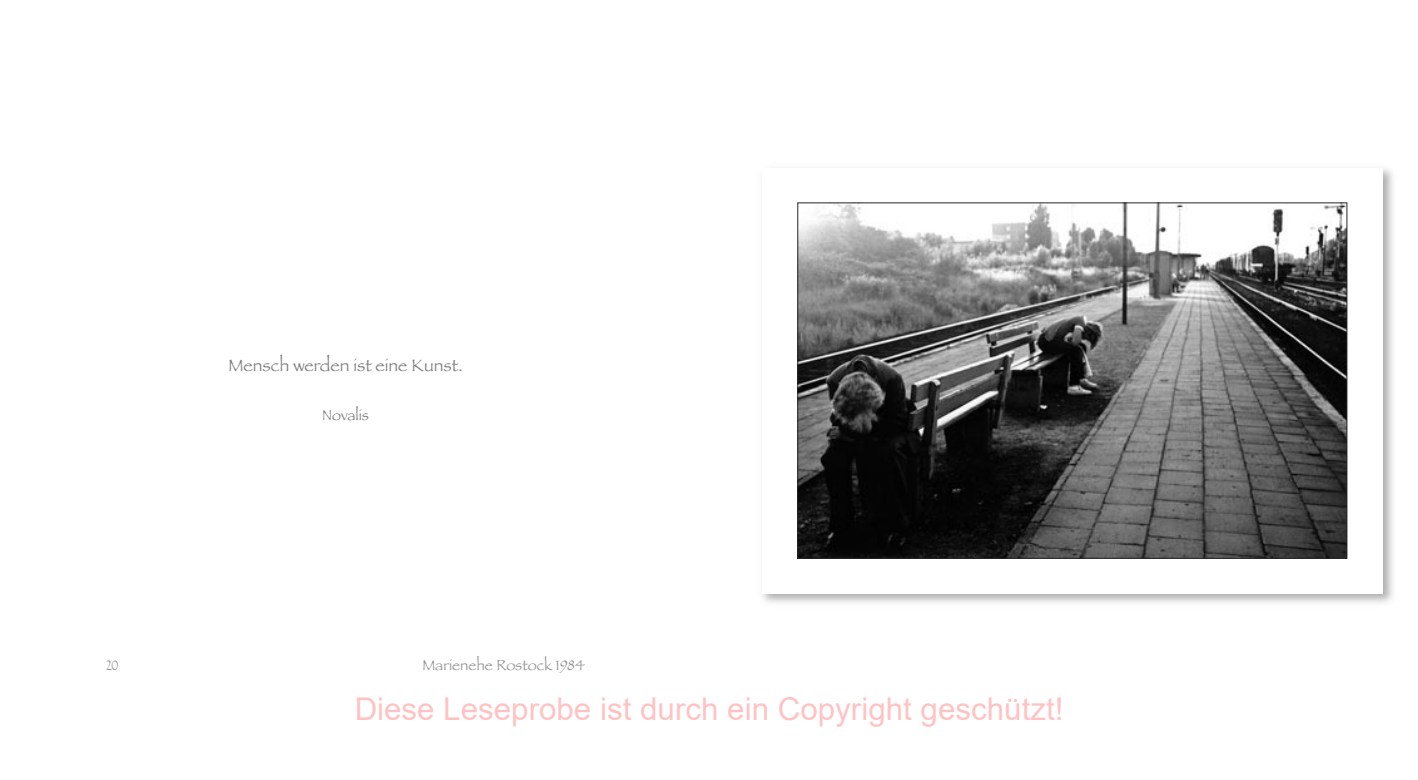
<style>
.page{position:relative;width:1418px;height:780px;background:#fff}
.page>*{position:absolute;margin:0;border:0;box-sizing:border-box;transform-origin:0 0}
.t1{font:31.38px "Arial";color:rgb(255 0 0/.24)}
.t2{font:17.5px "Papyrus";color:#7d7c7d}
.t3{font:15px "Papyrus";color:#939293}
.t4{font:15px "Papyrus";color:#7d7c7d}
.t5{font:condensed 15px "Papyrus";color:#939293}
</style>
<div class="page">
<img style="left:762px;top:168px;width:631px;height:435px">
<div style="left:762px;top:168px;width:620px;height:425px;background:#fff"></div>
<img style="left:799px;top:205px;width:545px;height:351px">
<p class="t2" style="left:228px;top:355px;width:236px">Mensch werden ist eine Kunst.</p>
<p class="t4" style="left:322px;top:406px;width:48px">Novalis</p>
<p class="t5" style="left:106px;top:656px;width:14px">20</p>
<p class="t3" style="left:422px;top:656px;width:164px">Marienehe Rostock 1984</p>
<p class="t1" style="left:354px;top:687px;width:710px">Diese Leseprobe ist durch ein Copyright geschützt!</p>
</div>
